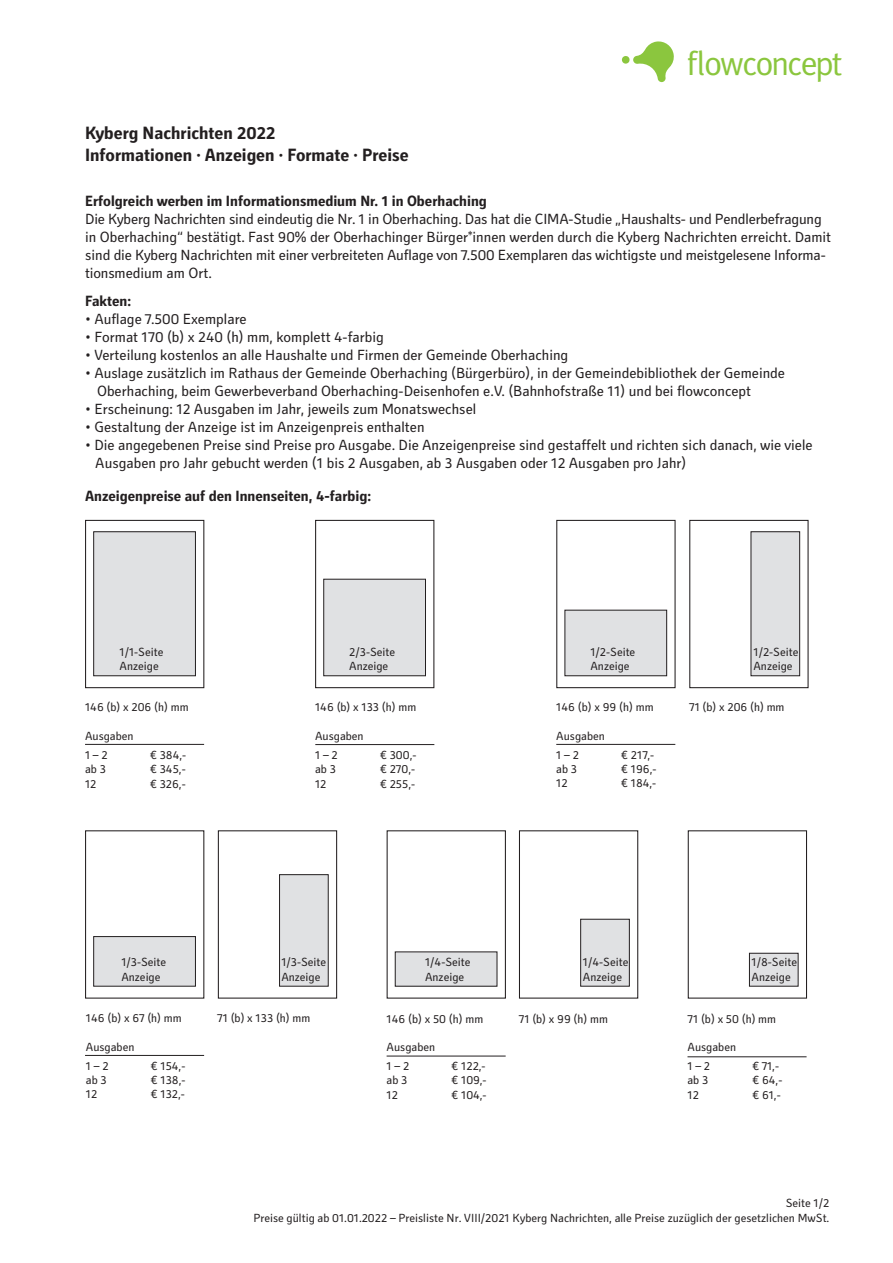
<style>
.page{position:relative;width:893px;height:1263px;background:#fff}
.page>*{position:absolute;margin:0;border:0;box-sizing:border-box;transform-origin:0 0}
.t1{font:33.75px "Meta Normal";letter-spacing:-.07em;color:#8bc63e}
.t2{font:700 18px/21.6px "Secca Art Std";color:#231f20}
.t3{font:15px/18px "Secca Art Std";color:#231f20}
.t4{font:700 15px "Secca Art Std";color:#231f20}
.t5{font:12px/14.4px "Secca Art Std";color:#231f20}
</style>
<div class="page">
<div style="left:315px;top:520px;width:119px;height:168px;border:1px solid #231f20"></div>
<div style="left:324px;top:579px;width:101px;height:97px;background:#e0e1e3"></div>
<div style="left:323px;top:579px;width:103px;height:97px;border:1px solid #231f20"></div>
<hr style="left:315px;top:744px;width:119px;height:1px;background:#231f20">
<div style="left:395px;top:952px;width:102px;height:34px;background:#e0e1e3"></div>
<div style="left:519px;top:830px;width:119px;height:169px;border:1px solid #231f20"></div>
<div style="left:581px;top:919px;width:48px;height:67px;background:#e0e1e3"></div>
<div style="left:580px;top:919px;width:50px;height:67px;border:1px solid #231f20"></div>
<hr style="left:387px;top:1056px;width:119px;height:1px;background:#231f20">
<div style="left:688px;top:830px;width:119px;height:169px;border:1px solid #231f20"></div>
<div style="left:749px;top:953px;width:49px;height:33px;background:#e0e1e3"></div>
<div style="left:749px;top:953px;width:49px;height:33px;border:1px solid #231f20"></div>
<hr style="left:687px;top:1056px;width:120px;height:1px;background:#231f20">
<div style="left:556px;top:520px;width:120px;height:168px;border:1px solid #231f20"></div>
<div style="left:565px;top:610px;width:102px;height:66px;background:#e0e1e3"></div>
<div style="left:565px;top:610px;width:102px;height:66px;border:1px solid #231f20"></div>
<div style="left:689px;top:520px;width:120px;height:168px;border:1px solid #231f20"></div>
<div style="left:751px;top:532px;width:49px;height:144px;background:#e0e1e3"></div>
<div style="left:751px;top:531px;width:49px;height:145px;border:1px solid #231f20"></div>
<hr style="left:556px;top:744px;width:119px;height:1px;background:#231f20">
<div style="left:85px;top:520px;width:119px;height:168px;border:1px solid #231f20"></div>
<div style="left:94px;top:532px;width:101px;height:144px;background:#e0e1e3"></div>
<div style="left:93px;top:531px;width:103px;height:145px;border:1px solid #231f20"></div>
<hr style="left:85px;top:744px;width:119px;height:1px;background:#231f20">
<div style="left:94px;top:936px;width:101px;height:50px;background:#e0e1e3"></div>
<div style="left:93px;top:936px;width:103px;height:50px;border:1px solid #231f20"></div>
<hr style="left:85px;top:1055px;width:119px;height:1px;background:#231f20">
<div style="left:218px;top:830px;width:119px;height:169px;border:1px solid #231f20"></div>
<div style="left:280px;top:875px;width:48px;height:111px;background:#e0e1e3"></div>
<div style="left:279px;top:874px;width:50px;height:112px;border:1px solid #231f20"></div>
<svg style="left:621px;top:41px;width:53px;height:41px"></svg>
<h1 class="t1" style="left:687px;top:44px;width:157px">flowconcept</h1>
<p class="t2" style="left:85px;top:123px;width:325px">Kyberg Nachrichten 2022<br>Informationen · Anzeigen · Formate · Preise</p>
<p class="t4" style="left:85px;top:192px;width:403px">Erfolgreich werben im Informationsmedium Nr. 1 in Oberhaching</p>
<p class="t3" style="left:85px;top:210px;width:748px">Die Kyberg Nachrichten sind eindeutig die Nr. 1 in Oberhaching. Das hat die CIMA-Studie „Haushalts- und Pendlerbefragung in Oberhaching“ bestätigt. Fast 90% der Oberhachinger Bürger<sup>*</sup>innen werden durch die Kyberg Nachrichten erreicht. Damit sind die Kyberg Nachrichten mit einer verbreiteten Auflage von 7.500 Exemplaren das wichtigste und meistgelesene Informa&shy;tionsmedium am Ort.</p>
<p class="t4" style="left:85px;top:293px;width:48px">Fakten:</p>
<p class="t3" style="left:85px;top:311px;width:163px">• Auflage 7.500 Exemplare</p>
<p class="t3" style="left:85px;top:329px;width:300px">• Format 170 (b) x 240 (h) mm, komplett 4-farbig</p>
<p class="t3" style="left:85px;top:347px;width:485px">• Verteilung kostenlos an alle Haushalte und Firmen der Gemeinde Oberhaching</p>
<p class="t3" style="left:97px;top:365px;width:689px;text-indent:-12px">• Auslage zusätzlich im Rathaus der Gemeinde Oberhaching (Bürgerbüro), in der Gemeindebibliothek der Gemeinde<br>Oberhaching, beim Gewerbeverband Oberhaching-Deisenhofen e.V. (Bahnhofstraße 11) und bei flowconcept</p>
<p class="t3" style="left:85px;top:401px;width:393px">• Erscheinung: 12 Ausgaben im Jahr, jeweils zum Monatswechsel</p>
<p class="t3" style="left:85px;top:419px;width:341px">• Gestaltung der Anzeige ist im Anzeigenpreis enthalten</p>
<p class="t3" style="left:95px;top:437px;width:719px;text-indent:-10px">• Die angegebenen Preise sind Preise pro Ausgabe. Die Anzeigenpreise sind gestaffelt und richten sich danach, wie viele<br>Ausgaben pro Jahr gebucht werden (1 bis 2 Ausgaben, ab 3 Ausgaben oder 12 Ausgaben pro Jahr)</p>
<p class="t4" style="left:85px;top:487px;width:288px">Anzeigenpreise auf den Innenseiten, 4-farbig:</p>
<p class="t5" style="left:120px;top:645px;width:45px">1/1-Seite<br>Anzeige</p>
<p class="t5" style="left:85px;top:700px;width:105px">146 (b) x 206 (h) mm</p>
<p class="t5" style="left:85px;top:727px;width:50px;line-height:18.6px">Ausgaben<br>1 – 2</p>
<p class="t5" style="left:150px;top:748px;width:38px">€ 384,-</p>
<p class="t5" style="left:349px;top:645px;width:47px">2/3-Seite<br>Anzeige</p>
<p class="t5" style="left:315px;top:700px;width:103px">146 (b) x 133 (h) mm</p>
<p class="t5" style="left:315px;top:727px;width:50px;line-height:18.6px">Ausgaben<br>1 – 2</p>
<p class="t5" style="left:380px;top:748px;width:38px">€ 300,-</p>
<p class="t5" style="left:590px;top:645px;width:46px">1/2-Seite<br>Anzeige</p>
<p class="t5" style="left:753px;top:645px;width:46px">1/2-Seite<br>Anzeige</p>
<p class="t5" style="left:556px;top:700px;width:99px">146 (b) x 99 (h) mm</p>
<p class="t5" style="left:689px;top:700px;width:97px">71 (b) x 206 (h) mm</p>
<p class="t5" style="left:556px;top:727px;width:50px;line-height:18.6px">Ausgaben<br>1 – 2</p>
<p class="t5" style="left:621px;top:748px;width:34px">€ 217,-</p>
<p class="t5" style="left:85px;top:762px;width:22px">ab 3</p>
<p class="t5" style="left:150px;top:762px;width:37px">€ 345,-</p>
<p class="t5" style="left:85px;top:777px;width:13px">12</p>
<p class="t5" style="left:150px;top:777px;width:37px">€ 326,-</p>
<p class="t5" style="left:315px;top:762px;width:22px">ab 3</p>
<p class="t5" style="left:380px;top:762px;width:37px">€ 270,-</p>
<p class="t5" style="left:315px;top:777px;width:13px">12</p>
<p class="t5" style="left:380px;top:777px;width:36px">€ 255,-</p>
<p class="t5" style="left:556px;top:762px;width:22px">ab 3</p>
<p class="t5" style="left:621px;top:762px;width:37px">€ 196,-</p>
<p class="t5" style="left:556px;top:776px;width:13px">12</p>
<p class="t5" style="left:621px;top:776px;width:37px">€ 184,-</p>
<p class="t5" style="left:121px;top:955px;width:46px">1/3-Seite<br>Anzeige</p>
<p class="t5" style="left:86px;top:1011px;width:97px">146 (b) x 67 (h) mm</p>
<p class="t5" style="left:217px;top:1011px;width:95px">71 (b) x 133 (h) mm</p>
<p class="t5" style="left:86px;top:1038px;width:50px;line-height:18.6px">Ausgaben<br>1 – 2</p>
<p class="t5" style="left:281px;top:955px;width:46px">1/3-Seite<br>Anzeige</p>
<p class="t5" style="left:151px;top:1059px;width:36px">€ 154,-</p>
<p class="t5" style="left:425px;top:955px;width:47px">1/4-Seite<br>Anzeige</p>
<p class="t5" style="left:583px;top:955px;width:47px">1/4-Seite<br>Anzeige</p>
<p class="t5" style="left:387px;top:1012px;width:98px">146 (b) x 50 (h) mm</p>
<p class="t5" style="left:519px;top:1012px;width:91px">71 (b) x 99 (h) mm</p>
<p class="t5" style="left:387px;top:1038px;width:50px;line-height:18.6px">Ausgaben<br>1 – 2</p>
<p class="t5" style="left:452px;top:1059px;width:35px">€ 122,-</p>
<p class="t5" style="left:752px;top:955px;width:47px">1/8-Seite<br>Anzeige</p>
<p class="t5" style="left:687px;top:1012px;width:90px">71 (b) x 50 (h) mm</p>
<p class="t5" style="left:687px;top:1038px;width:50px;line-height:18.6px">Ausgaben<br>1 – 2</p>
<p class="t5" style="left:752px;top:1059px;width:28px">€ 71,-</p>
<p class="t5" style="left:86px;top:1073px;width:22px">ab 3</p>
<p class="t5" style="left:151px;top:1073px;width:36px">€ 138,-</p>
<p class="t5" style="left:86px;top:1087px;width:13px">12</p>
<p class="t5" style="left:151px;top:1087px;width:35px">€ 132,-</p>
<p class="t5" style="left:387px;top:1073px;width:22px">ab 3</p>
<p class="t5" style="left:452px;top:1073px;width:36px">€ 109,-</p>
<p class="t5" style="left:387px;top:1088px;width:13px">12</p>
<p class="t5" style="left:452px;top:1088px;width:37px">€ 104,-</p>
<p class="t5" style="left:687px;top:1073px;width:22px">ab 3</p>
<p class="t5" style="left:752px;top:1073px;width:31px">€ 64,-</p>
<p class="t5" style="left:687px;top:1088px;width:13px">12</p>
<p class="t5" style="left:752px;top:1088px;width:30px">€ 61,-</p>
<p class="t5" style="left:253px;top:1196px;width:577px;text-align:right">Seite 1/2<br>Preise gültig ab 01.01.2022 – Preisliste Nr. VIII/2021 Kyberg Nachrichten, alle Preise zuzüglich der gesetzlichen MwSt.</p>
</div>
